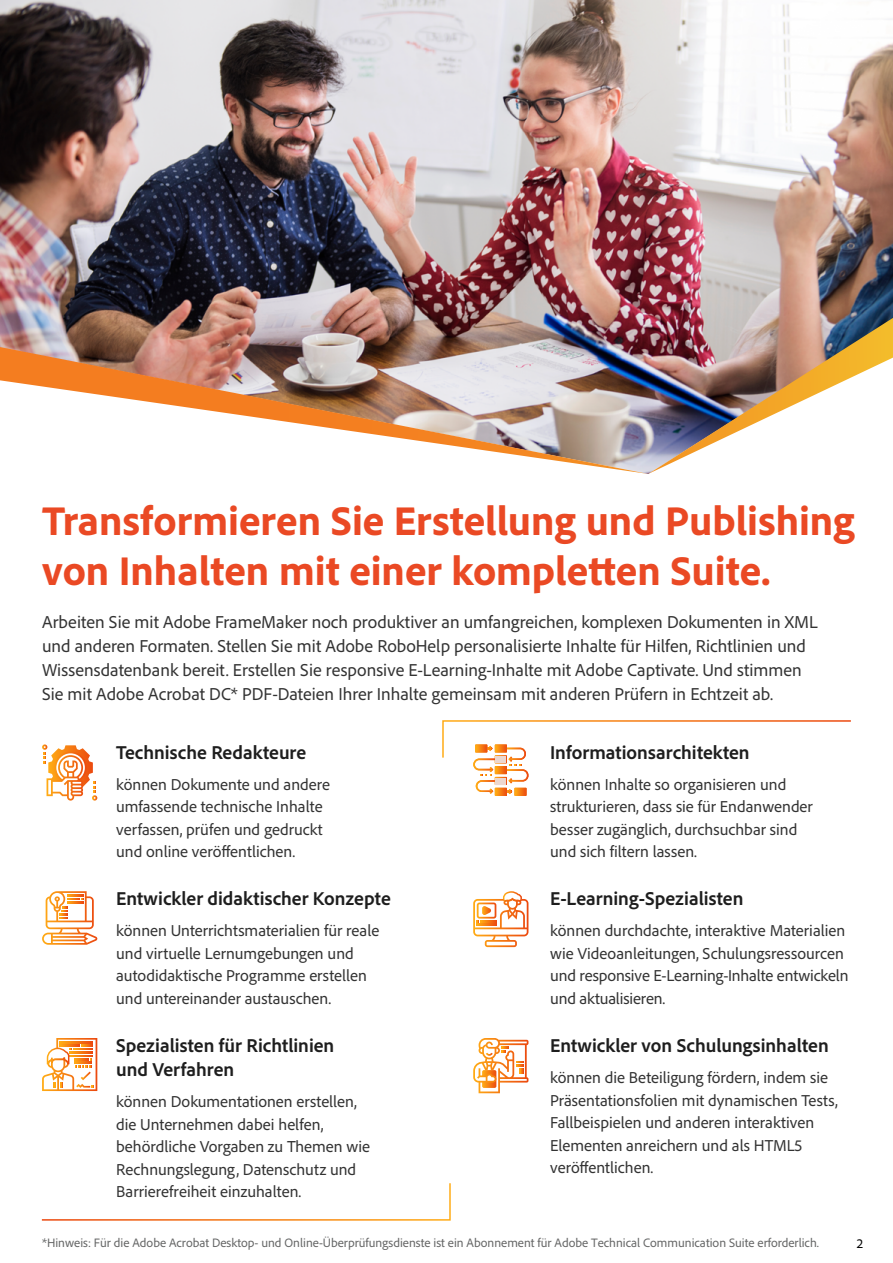
<style>
.page{position:relative;width:893px;height:1263px;background:#fff}
.page>*{position:absolute;margin:0;border:0;box-sizing:border-box;transform-origin:0 0}
.Heading_1{font:800 42px/50.4px "Adobe Clean";color:#ea4924}
.Heading_3{font:700 19.5px/24px "Adobe Clean";color:#1e1e1e}
.Body_12pt{font:18px/24px "Adobe Clean";color:#333}
.Body_11pt{font:16.5px/22.5px "Adobe Clean";color:#333}
.t1{font:13.5px "Adobe Clean";color:#000}
.t2{font:12.75px "Adobe Clean";color:#666767}
</style>
<div class="page">
<img style="left:0;top:0;width:893px;height:347px">
<img style="left:648px;top:318px;width:245px;height:156px">
<img style="left:0;top:347px;width:648px;height:127px">
<svg style="left:42px;top:744px;width:55px;height:57px"></svg>
<svg style="left:42px;top:891px;width:55px;height:54px"></svg>
<svg style="left:473px;top:891px;width:55px;height:56px"></svg>
<svg style="left:473px;top:1038px;width:55px;height:55px"></svg>
<svg style="left:41px;top:1183px;width:410px;height:38px"></svg>
<svg style="left:442px;top:720px;width:409px;height:76px"></svg>
<div style="left:496px;top:756px;width:10px;height:7px;background:#ecd7cf"></div>
<div style="left:496px;top:778px;width:10px;height:6px;background:#ecd7cf"></div>
<svg style="left:42px;top:1038px;width:55px;height:53px"></svg>
<p class="Heading_1" style="left:42px;top:494px;width:814px">Transformieren Sie Erstellung und Publishing von Inhalten mit einer kompletten Suite.</p>
<p class="Body_12pt" style="left:42px;top:610px;width:777px">Arbeiten Sie mit Adobe FrameMaker noch produktiver an umfangreichen, komplexen Dokumenten in XML und anderen Formaten. Stellen Sie mit Adobe RoboHelp personalisierte Inhalte für Hilfen, Richtlinien und Wissensdatenbank bereit. Erstellen Sie responsive E-Learning-Inhalte mit Adobe Captivate. Und stimmen Sie mit Adobe Acrobat DC* PDF-Dateien Ihrer Inhalte gemeinsam mit anderen Prüfern in Echtzeit ab.</p>
<p class="Heading_3" style="left:116px;top:739px;width:192px">Technische Redakteure</p>
<p class="Body_11pt" style="left:116px;top:772px;width:215px">können Dokumente und andere umfassende technische Inhalte verfassen, prüfen und gedruckt und online veröffentlichen.</p>
<p class="Heading_3" style="left:116px;top:886px;width:276px">Entwickler didaktischer Konzepte</p>
<p class="Body_11pt" style="left:116px;top:919px;width:265px">können Unterrichtsmaterialien für reale und virtuelle Lernumgebungen und autodidaktische Programme erstellen und untereinander austauschen.</p>
<p class="Heading_3" style="left:116px;top:1033px;width:220px">Spezialisten für Richtlinien und Verfahren</p>
<p class="Body_11pt" style="left:116px;top:1090px;width:255px">können Dokumentationen erstellen, die Unternehmen dabei helfen, behördliche Vorgaben zu Themen wie Rechnungslegung, Datenschutz und Barrierefreiheit einzuhalten.</p>
<p class="Heading_3" style="left:550px;top:739px;width:201px">Informationsarchitekten</p>
<p class="Body_11pt" style="left:550px;top:772px;width:264px">können Inhalte so organisieren und strukturieren, dass sie für Endanwender besser zugänglich, durchsuchbar sind und sich filtern lassen.</p>
<p class="Heading_3" style="left:550px;top:886px;width:195px">E-Learning-Spezialisten</p>
<p class="Body_11pt" style="left:550px;top:919px;width:300px">können durchdachte, interaktive Materialien wie Videoanleitungen, Schulungsressourcen und responsive E-Learning-Inhalte entwickeln und aktualisieren.</p>
<p class="Heading_3" style="left:550px;top:1033px;width:280px">Entwickler von Schulungsinhalten</p>
<p class="Body_11pt" style="left:550px;top:1066px;width:289px">können die Beteiligung fördern, indem sie Präsentationsfolien mit dynamischen Tests, Fallbeispielen und anderen interaktiven Elementen anreichern und als HTML5 veröffentlichen.</p>
<p class="t2" style="left:42px;top:1234px;width:778px">*Hinweis: Für die Adobe Acrobat Desktop- und Online-Überprüfungsdienste ist ein Abonnement für Adobe Technical Communication Suite erforderlich.</p>
<p class="t1" style="left:857px;top:1235px;width:8px">2</p>
</div>
